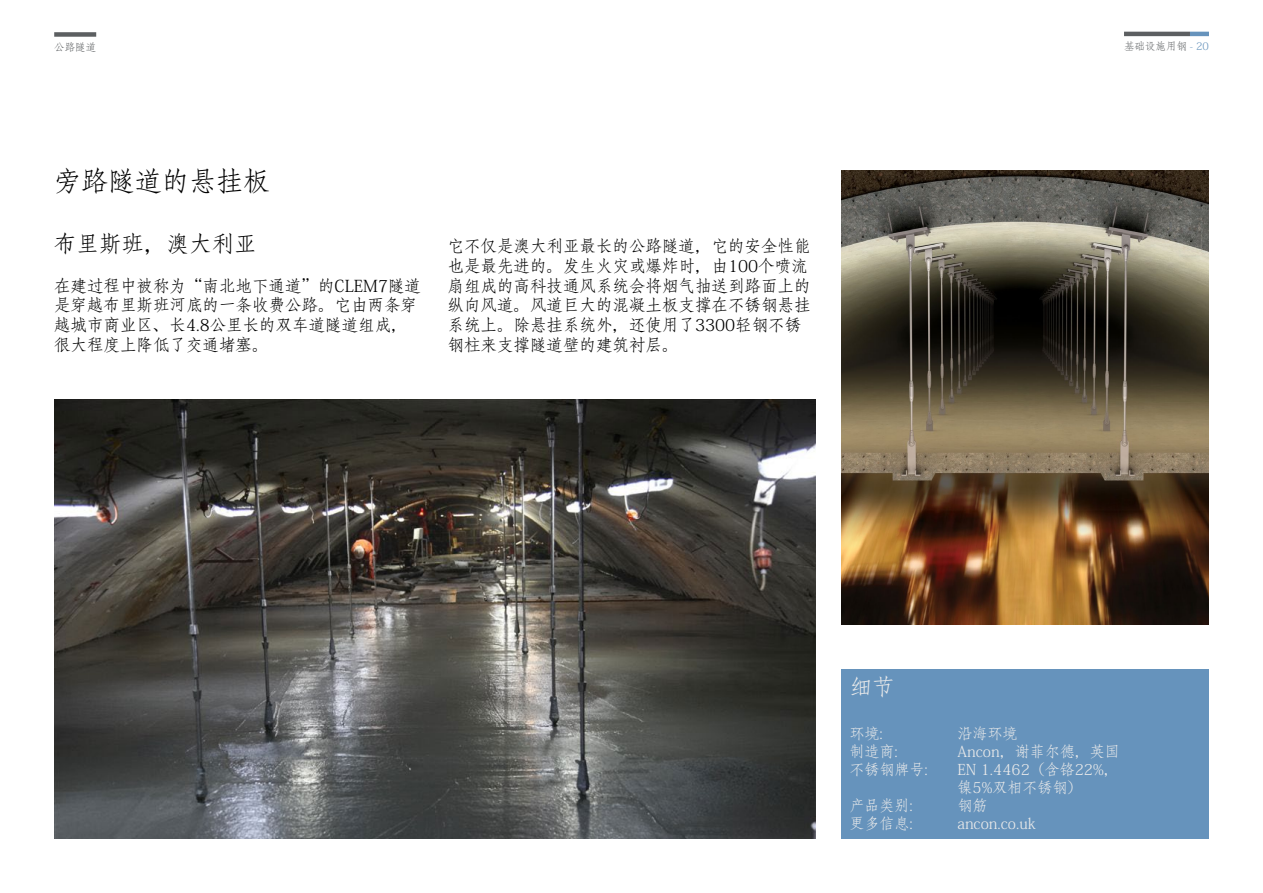
<style>
.page{position:relative;width:1263px;height:893px;background:#fff}
.page>*{position:absolute;margin:0;border:0;box-sizing:border-box;transform-origin:0 0}
.t1{font:27px "Adobe Fangsong Std";color:#000}
.t2{font:22.5px "Adobe Fangsong Std";color:#000}
.t3{font:22.5px "Adobe Fangsong Std";color:#eaeaea}
.t4{font:16.5px/19.8px "Adobe Fangsong Std";color:#000}
.t5{font:15px/18px "Adobe Fangsong Std";color:#eaeaea}
.t6{font:10.5px "Adobe Fangsong Std";color:#5c5f61}
.s1{color:#6693bc}
</style>
<div class="page">
<hr style="left:1124px;top:32px;width:66px;height:4px;background:#5c5f61">
<hr style="left:1190px;top:32px;width:19px;height:4px;background:#6693bc">
<div style="left:841px;top:669px;width:368px;height:170px;background:#6693bc"></div>
<div style="left:54px;top:32px;width:42px;height:5px;background:#5c5f61"></div>
<img style="left:54px;top:400px;width:761px;height:439px">
<img style="left:841px;top:170px;width:368px;height:454px">
<p class="t6" style="left:54px;top:41px;width:43px">公路隧道</p>
<h1 class="t1" style="left:54px;top:164px;width:217px">旁路隧道的悬挂板</h1>
<h2 class="t2" style="left:54px;top:230px;width:204px">布里斯班，澳大利亚</h2>
<p class="t4" style="left:54px;top:276px;width:369px">在建过程中被称为“南北地下通道”的CLEM7隧道是穿越布里斯班河底的一条收费公路。它由两条穿越城市商业区、长4.8公里长的双车道隧道组成，很大程度上降低了交通堵塞。</p>
<p class="t4" style="left:447px;top:236px;width:364px">它不仅是澳大利亚最长的公路隧道，它的安全性能也是最先进的。发生火灾或爆炸时，由100个喷流扇组成的高科技通风系统会将烟气抽送到路面上的纵向风道。风道巨大的混凝土板支撑在不锈钢悬挂系统上。除悬挂系统外，还使用了3300轻钢不锈钢柱来支撑隧道壁的建筑衬层。</p>
<p class="t6" style="left:1124px;top:40px;width:86px">基础设施用钢 <span class="s1">- 20</span></p>
<h2 class="t3" style="left:849px;top:673px;width:46px">细节</h2>
<p class="t5" style="left:849px;top:724px;width:35px">环境:</p>
<p class="t5" style="left:957px;top:724px;width:61px">沿海环境</p>
<p class="t5" style="left:849px;top:742px;width:50px">制造商:</p>
<p class="t5" style="left:957px;top:742px;width:164px">Ancon，谢菲尔德，英国</p>
<p class="t5" style="left:849px;top:760px;width:80px">不锈钢牌号:</p>
<p class="t5" style="left:957px;top:760px;width:163px">EN 1.4462（含铬22%，镍5%双相不锈钢）</p>
<p class="t5" style="left:849px;top:796px;width:65px">产品类别:</p>
<p class="t5" style="left:957px;top:796px;width:31px">钢筋</p>
<p class="t5" style="left:849px;top:814px;width:65px">更多信息:</p>
<p class="t5" style="left:957px;top:814px;width:80px">ancon.co.uk</p>
</div>
